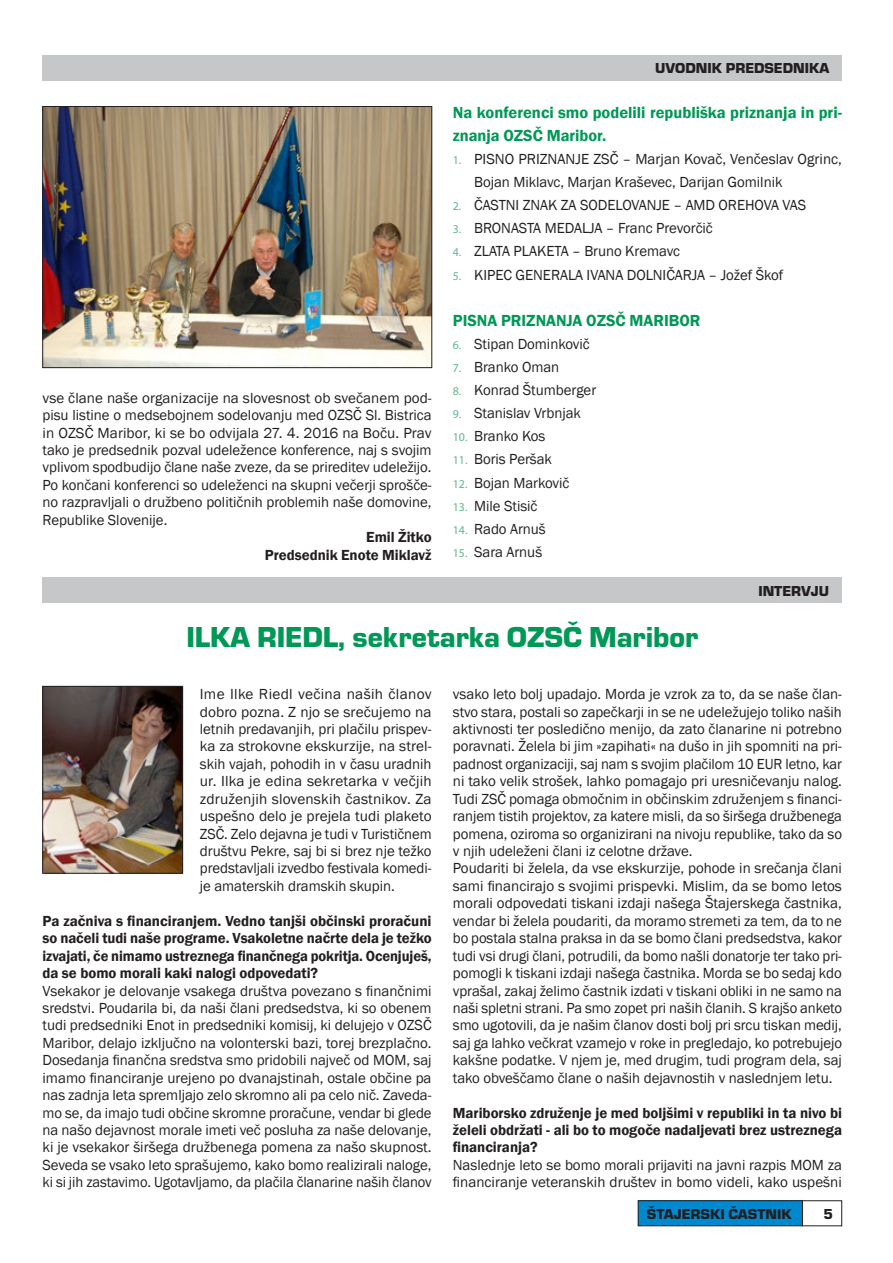
<style>
.page{position:relative;width:893px;height:1263px;background:#fff}
.page>*{position:absolute;margin:0;border:0;box-sizing:border-box;transform-origin:0 0}
.t1{font:30px "Eurostile T Blac";color:#009856}
.t2{font:600 16.5px/23.1px "Franklin Gothic";color:#009856}
.t3{font:15px/17.4px "Franklin Gothic";letter-spacing:-.005em;color:#231f20;text-align:justify}
.t4{font:600 15px/17.4px "Franklin Gothic";letter-spacing:-.005em;color:#231f20;text-align:justify}
.t5{font:15px "Eurostile T Blac";color:#231f20}
.s1{font-family:"Myriad Pro";font-size:12px;color:#5fb78e}
</style>
<div class="page">
<div style="left:638px;top:1201px;width:164px;height:25px;background:#0089cf"></div>
<div style="left:638px;top:1200px;width:165px;height:26px;border:1px solid #231f20"></div>
<div style="left:802px;top:1200px;width:40px;height:26px;border:1px solid #231f20"></div>
<div style="left:43px;top:577px;width:799px;height:26px;background:#c6c7c9"></div>
<div style="left:43px;top:55px;width:799px;height:25px;background:#c6c7c9"></div>
<img style="left:45px;top:108px;width:385px;height:258px">
<div style="left:43px;top:106px;width:389px;height:262px;border:1px solid #231f20"></div>
<img style="left:45px;top:688px;width:136px;height:183px">
<div style="left:43px;top:686px;width:140px;height:187px;border:1px solid #231f20"></div>
<p class="t3" style="left:43px;top:389px;width:391px">vse člane naše organizacije na slovesnost ob svečanem pod&shy;pisu listine o medsebojnem sodelovanju med OZSČ Sl. Bistrica in OZSČ Maribor, ki se bo odvijala 27. 4. 2016 na Boču. Prav tako je predsednik pozval udeležence konference, naj s svojim vplivom spodbudijo člane naše zveze, da se prireditev udeležijo.<br>Po končani konferenci so udeleženci na skupni večerji sprošče&shy;no razpravljali o družbeno političnih problemih naše domovine, Republike Slovenije.</p>
<p class="t4" style="left:265px;top:529px;width:168px;text-align:right">Emil Žitko<br>Predsednik Enote Miklavž</p>
<p class="t5" style="left:655px;top:60px;width:176px">UVODNIK PREDSEDNIKA</p>
<p class="t2" style="left:453px;top:101px;width:391px">Na konferenci smo podelili republiška priznanja in pri&shy;znanja OZSČ Maribor.</p>
<p class="t3" style="left:474px;top:148px;width:369px;line-height:23.1px;text-indent:-21px"><span class="s1">1.</span> PISNO PRIZNANJE ZSČ – Marjan Kovač, Venčeslav Ogrinc,<br>Bojan Miklavc, Marjan Kraševec, Darijan Gomilnik</p>
<p class="t3" style="left:453px;top:197px;width:355px"><span class="s1">2.</span> ČASTNI ZNAK ZA SODELOVANJE – AMD OREHOVA VAS</p>
<p class="t3" style="left:453px;top:220px;width:261px"><span class="s1">3.</span> BRONASTA MEDALJA – Franc Prevorčič</p>
<p class="t3" style="left:453px;top:243px;width:229px"><span class="s1">4.</span> ZLATA PLAKETA – Bruno Kremavc</p>
<p class="t3" style="left:453px;top:266px;width:332px"><span class="s1">5.</span> KIPEC GENERALA IVANA DOLNIČARJA – Jožef Škof</p>
<p class="t2" style="left:453px;top:309px;width:249px">PISNA PRIZNANJA OZSČ MARIBOR</p>
<p class="t3" style="left:453px;top:335px;width:138px"><span class="s1">6.</span> Stipan Dominkovič</p>
<p class="t3" style="left:453px;top:359px;width:108px"><span class="s1">7.</span> Branko Oman</p>
<p class="t3" style="left:453px;top:382px;width:145px"><span class="s1">8.</span> Konrad Štumberger</p>
<p class="t3" style="left:453px;top:405px;width:130px"><span class="s1">9.</span> Stanislav Vrbnjak</p>
<p class="t3" style="left:453px;top:428px;width:94px"><span class="s1">10.</span> Branko Kos</p>
<p class="t3" style="left:453px;top:451px;width:101px"><span class="s1">11.</span> Boris Peršak</p>
<p class="t3" style="left:453px;top:474px;width:118px"><span class="s1">12.</span> Bojan Markovič</p>
<p class="t3" style="left:453px;top:497px;width:86px"><span class="s1">13.</span> Mile Stisič</p>
<p class="t3" style="left:453px;top:520px;width:94px"><span class="s1">14.</span> Rado Arnuš</p>
<p class="t3" style="left:453px;top:543px;width:91px"><span class="s1">15.</span> Sara Arnuš</p>
<p class="t5" style="left:758px;top:582px;width:72px">INTERVJU</p>
<h1 class="t1" style="left:186px;top:620px;width:513px">ILKA RIEDL, sekretarka OZSČ Maribor</h1>
<p class="t3" style="left:200px;top:686px;width:233px">Ime Ilke Riedl večina naših članov dobro pozna. Z njo se srečujemo na letnih predavanjih, pri plačilu prispev&shy;ka za strokovne ekskurzije, na strel&shy;skih vajah, pohodih in v času uradnih ur. Ilka je edina sekretarka v večjih združenjih slovenskih častnikov. Za uspešno delo je prejela tudi plaketo ZSČ. Zelo dejavna je tudi v Turističnem društvu Pekre, saj bi si brez nje težko predstavljali izvedbo festivala komedi&shy;je amaterskih dramskih skupin.</p>
<p class="t4" style="left:43px;top:912px;width:391px">Pa začniva s financiranjem. Vedno tanjši občinski proračuni so načeli tudi naše programe. Vsakoletne načrte dela je težko izvajati, če nimamo ustreznega finančnega pokritja. Ocenjuješ, da se bomo morali kaki nalogi odpovedati?</p>
<p class="t3" style="left:43px;top:982px;width:391px">Vsekakor je delovanje vsakega društva povezano s finančnimi sredstvi. Poudarila bi, da naši člani predsedstva, ki so obenem tudi predsedniki Enot in predsedniki komisij, ki delujejo v OZSČ Maribor, delajo izključno na volonterski bazi, torej brezplačno.<br>Dosedanja finančna sredstva smo pridobili največ od MOM, saj imamo financiranje urejeno po dvanajstinah, ostale občine pa nas zadnja leta spremljajo zelo skromno ali pa celo nič. Zaveda&shy;mo se, da imajo tudi občine skromne proračune, vendar bi glede na našo dejavnost morale imeti več posluha za naše delovanje, ki je vsekakor širšega družbenega pomena za našo skupnost.<br>Seveda se vsako leto sprašujemo, kako bomo realizirali naloge, ki si jih zastavimo. Ugotavljamo, da plačila članarine naših članov</p>
<p class="t3" style="left:453px;top:686px;width:391px;text-align:left">vsako leto bolj upadajo. Morda je vzrok za to, da se naše član&shy;stvo stara, postali so zapečkarji in se ne udeležujejo toliko naših aktivnosti ter posledično menijo, da zato članarine ni potrebno poravnati. Želela bi jim »zapihati« na dušo in jih spomniti na pri&shy;padnost organizaciji, saj nam s svojim plačilom 10 EUR letno, kar ni tako velik strošek, lahko pomagajo pri uresničevanju nalog.<br>Tudi ZSČ pomaga območnim in občinskim združenjem s financi&shy;ranjem tistih projektov, za katere misli, da so širšega družbenega pomena, oziroma so organizirani na nivoju republike, tako da so v njih udeleženi člani iz celotne države.<br>Poudariti bi želela, da vse ekskurzije, pohode in srečanja člani sami financirajo s svojimi prispevki. Mislim, da se bomo letos morali odpovedati tiskani izdaji našega Štajerskega častnika, vendar bi želela poudariti, da moramo stremeti za tem, da to ne bo postala stalna praksa in da se bomo člani predsedstva, kakor tudi vsi drugi člani, potrudili, da bomo našli donatorje ter tako pri&shy;pomogli k tiskani izdaji našega častnika. Morda se bo sedaj kdo vprašal, zakaj želimo častnik izdati v tiskani obliki in ne samo na naši spletni strani. Pa smo zopet pri naših članih. S krajšo anketo smo ugotovili, da je našim članov dosti bolj pri srcu tiskan medij, saj ga lahko večkrat vzamejo v roke in pregledajo, ko potrebujejo kakšne podatke. V njem je, med drugim, tudi program dela, saj tako obveščamo člane o naših dejavnostih v naslednjem letu.</p>
<p class="t4" style="left:453px;top:1104px;width:391px">Mariborsko združenje je med boljšimi v republiki in ta nivo bi želeli obdržati - ali bo to mogoče nadaljevati brez ustreznega financiranja?</p>
<p class="t3" style="left:453px;top:1156px;width:390px">Naslednje leto se bomo morali prijaviti na javni razpis MOM za financiranje veteranskih društev in bomo videli, kako uspešni</p>
<p class="t5" style="left:647px;top:1205px;width:146px">ŠTAJERSKI ČASTNIK</p>
<p class="t5" style="left:823px;top:1205px;width:11px">5</p>
</div>
